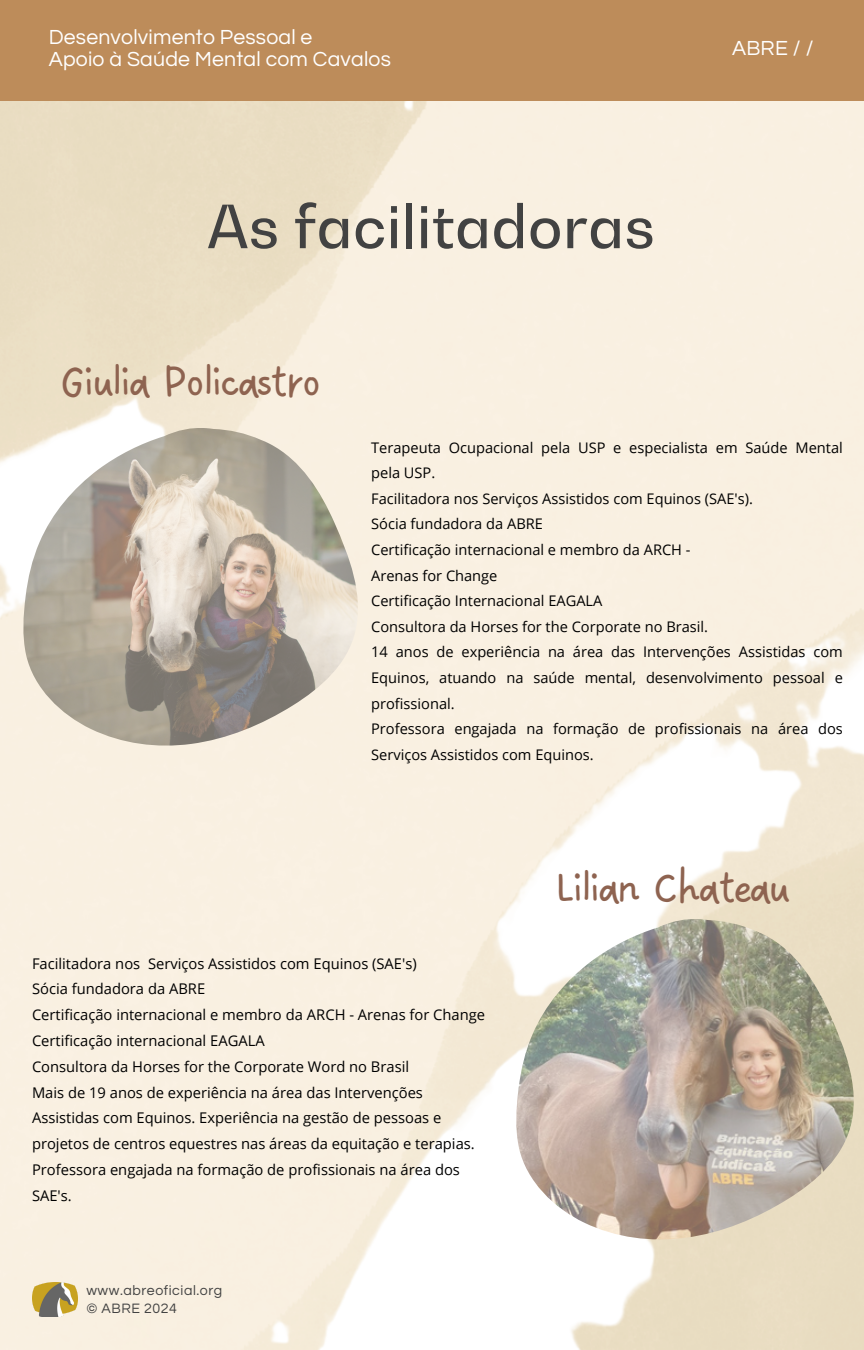
<style>
.page{position:relative;width:864px;height:1350px;background:#fff}
.page>*{position:absolute;margin:0;border:0;box-sizing:border-box;transform-origin:0 0}
.t1{font:500 58.95px "Bw Gradual DEMO";letter-spacing:.01em;color:#424242}
.t2{font:48.6px "DO Sans Regular Alt";letter-spacing:-.09em;color:#8e6350}
.t3{font:21.15px/22.1px "Questrial";letter-spacing:.01em;color:#fff}
.t4{font:14.62px/25.9px "Open Sans";color:#000}
.t5{font:14.17px "Questrial";letter-spacing:.04em;color:#424242}
</style>
<div class="page">
<img style="left:0;top:101px;width:864px;height:1249px">
<img style="left:516px;top:919px;width:338px;height:320px">
<div style="left:0;top:0;width:864px;height:101px;background:#bd8c5a"></div>
<img style="left:32px;top:1282px;width:46px;height:34px">
<img style="left:23px;top:428px;width:335px;height:317px">
<p class="t3" style="left:49px;top:27px;width:344px">Desenvolvimento Pessoal e<br>Apoio à Saúde Mental com Cavalos</p>
<h2 class="t1" style="left:207px;top:191px;width:449px">As facilitadoras</h2>
<p class="t2" style="left:58px;top:353px;width:266px">Giulia Policastro</p>
<h4 class="t3" style="left:732px;top:38px;width:83px">ABRE / /</h4>
<p class="t4" style="left:371px;top:434px;width:473px">Terapeuta Ocupacional pela USP e especialista em Saúde Mental pela USP.</p>
<h2 class="t4" style="left:371px;top:485px;width:383px">Facilitadora nos Serviços Assistidos com Equinos (SAE's).</h2>
<p class="t4" style="left:371px;top:511px;width:173px">Sócia fundadora da ABRE</p>
<p class="t4" style="left:371px;top:536px;width:321px">Certificação internacional e membro da ARCH -</p>
<p class="t4" style="left:371px;top:562px;width:128px">Arenas for Change</p>
<p class="t4" style="left:371px;top:588px;width:233px">Certificação Internacional EAGALA</p>
<p class="t4" style="left:371px;top:613px;width:339px">Consultora da Horses for the Corporate no Brasil.</p>
<p class="t4" style="left:371px;top:639px;width:473px;text-align:justify">14 anos de experiência na área das Intervenções Assistidas com Equinos, atuando na saúde mental, desenvolvimento pessoal e profissional.</p>
<p class="t4" style="left:371px;top:716px;width:473px">Professora engajada na formação de profissionais na área dos<br>Serviços Assistidos com Equinos.</p>
<p class="t4" style="left:32px;top:950px;width:386px">Facilitadora nos Serviços Assistidos com Equinos (SAE's)</p>
<p class="t4" style="left:32px;top:976px;width:175px">Sócia fundadora da ABRE</p>
<p class="t4" style="left:32px;top:1002px;width:455px">Certificação internacional e membro da ARCH - Arenas for Change</p>
<p class="t4" style="left:32px;top:1027px;width:234px">Certificação internacional EAGALA</p>
<p class="t4" style="left:32px;top:1053px;width:379px">Consultora da Horses for the Corporate Word no Brasil</p>
<p class="t4" style="left:32px;top:1079px;width:444px">Mais de 19 anos de experiência na área das Intervenções Assistidas com Equinos. Experiência na gestão de pessoas e projetos de centros equestres nas áreas da equitação e terapias.<br>Professora engajada na formação de profissionais na área dos SAE's.</p>
<h3 class="t5" style="left:86px;top:1283px;width:137px">www.abreoficial.org</h3>
<h1 class="t5" style="left:86px;top:1301px;width:92px">© ABRE 2024</h1>
<p class="t2" style="left:551px;top:859px;width:242px">Lilian Chateau</p>
</div>
